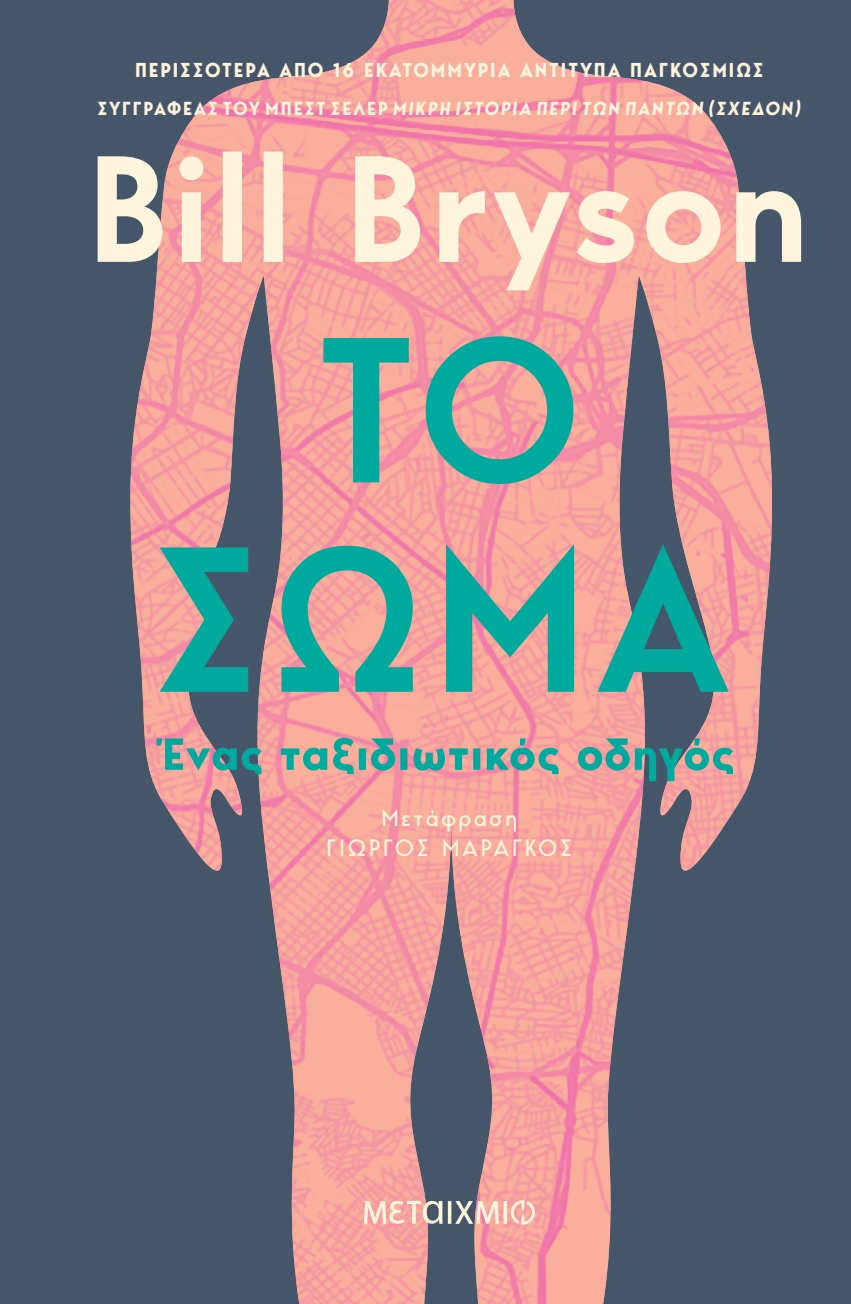
<style>
.page{position:relative;width:851px;height:1304px;background:#fff}
.page>*{position:absolute;margin:0;border:0;box-sizing:border-box;transform-origin:0 0}
.t1{font:23.6px/30px "Bergen Sans";letter-spacing:.075em;color:#fff4dc;text-align:center}
.t2{font:700 20px "Bergen Sans";letter-spacing:.1em;color:#fff4dc;scale:.95 1}
.t3{font:italic 700 18.8px "Bergen Sans";letter-spacing:.1em;color:#fff4dc;scale:.95 1}
.s1{font-style:normal}
</style>
<div class="page">
<div style="left:0;top:0;width:850px;height:1304px;background:#45566b"></div>
<img style="left:130px;top:0;width:641px;height:1304px">
<svg style="left:98px;top:152px;width:703px;height:138px"></svg>
<svg style="left:323px;top:336px;width:250px;height:148px"></svg>
<svg style="left:159px;top:544px;width:569px;height:148px"></svg>
<svg style="left:156px;top:738px;width:576px;height:43px"></svg>
<svg style="left:364px;top:1200px;width:172px;height:25px"></svg>
<p class="t2" style="left:135px;top:57px;width:663px">ΠΈΡΙΣΣΟΤΈΡΑ ΑΠΟ 16 ΈΚΑΤΟΜΜΥΡΙΑ ΑΝΤΙΤΥΠΑ ΠΑΓΚΟΣΜΙΩΣ</p>
<p class="t3" style="left:98px;top:95px;width:741px"><span class="s1">ΣΥΓΓΡΑΦΈΑΣ ΤΟΥ ΜΠΈΣΤ ΣΈΛΈΡ</span> ΜΙΚΡΉ ΙΣΤΟΡΙΑ ΠΕΡΙ ΤΩΝ ΠΑΝΤΩΝ (ΣΧΕΔΟΝ)</p>
<p class="t1" style="left:326px;top:803px;width:248px">Μετάφραση<br>ΓΙΩΡΓΟΣ ΜΑΡΑΓΚΟΣ</p>
</div>
